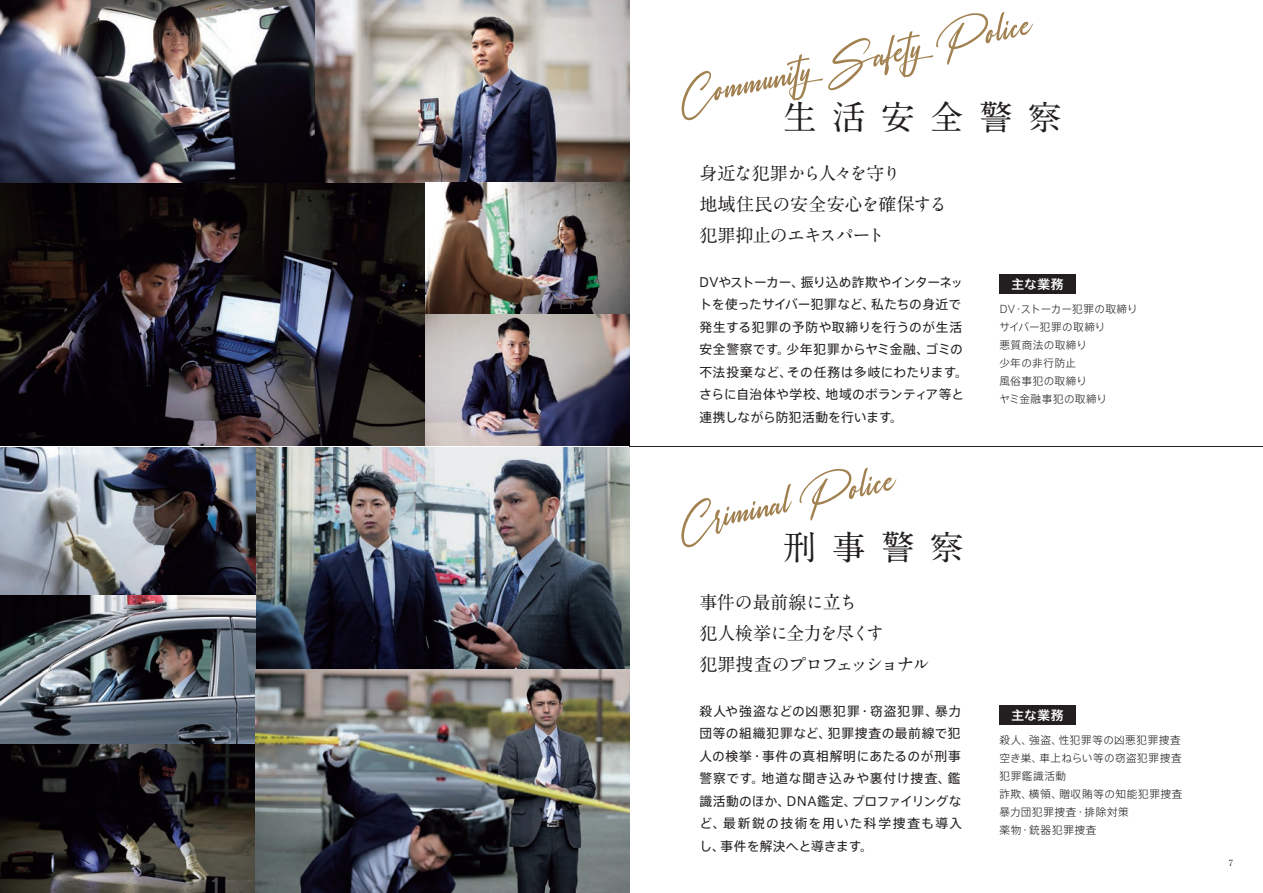
<style>
.page{position:relative;width:1263px;height:893px;background:#fff}
.page>*{position:absolute;margin:0;border:0;box-sizing:border-box;transform-origin:0 0}
.t1{font:55.35px "Rosellinda Alyamore";color:#a28151}
.t2{font:700 34.05px "A1 Mincho Std";letter-spacing:.44em;color:#231f20}
.t3{font:700 18px/31.3px "A1 Mincho Std";letter-spacing:-.055em;color:#231f20}
.t4{font:12.75px/22.5px "Axis Std";letter-spacing:.03em;color:#231f20}
.t5{font:12.75px/22.5px "Axis Std";letter-spacing:.065em;color:#231f20}
.t6{font:12.75px/22.5px "Axis Std";letter-spacing:.095em;color:#231f20}
.t7{font:12.75px "Axis Std";letter-spacing:.05em;color:#231f20}
.t8{font:12.75px/22.5px "Axis Std";letter-spacing:.005em;color:#231f20}
.t9{font:12.75px "Axis Std";letter-spacing:-.01em;color:#231f20}
.t10{font:12.75px "Axis Std";letter-spacing:-.02em;color:#231f20}
.t11{font:12.75px "Axis Std";letter-spacing:-.06em;color:#231f20}
.t12{font:12.75px "Axis Std";letter-spacing:-.025em;color:#231f20}
.t13{font:500 12.75px "Axis Std";letter-spacing:.03em;color:#fff}
.t14{font:300 10.65px/18px "Axis Std";letter-spacing:.045em;color:#231f20}
.t15{font:300 10.65px "Axis Std";letter-spacing:.005em;color:#231f20}
.t16{font:700 8.55px "A1 Mincho Std";color:#231f20}
</style>
<div class="page">
<img style="left:0;top:0;width:629px;height:893px">
<div style="left:999px;top:706px;width:77px;height:19px;background:#231f20"></div>
<div style="left:999px;top:275px;width:77px;height:19px;background:#231f20"></div>
<hr style="left:0;top:446px;width:629px;height:1px;background:#fff">
<hr style="left:629px;top:446px;width:634px;height:1px;background:#231f20">
<h1 class="t1" style="left:672px;top:67px;width:363px;rotate:-12deg">Community Safety Police</h1>
<h2 class="t2" style="left:783px;top:90px;width:280px">生活安全警察</h2>
<h3 class="t3" style="left:699px;top:155px;width:249px">身近な犯罪から人々を守り<br>地域住民の安全安心を確保する犯罪抑止のエキスパート</h3>
<p class="t10" style="left:801px;top:272px;width:164px">振り込め詐欺やインターネッ</p>
<p class="t12" style="left:699px;top:272px;width:106px">DVやストーカー、</p>
<p class="t13" style="left:1011px;top:274px;width:54px">主な業務</p>
<p class="t9" style="left:699px;top:295px;width:177px">トを使ったサイバー犯罪など、</p>
<p class="t4" style="left:699px;top:315px;width:264px">発生する犯罪の予防や取締りを行うのが生活</p>
<p class="t4" style="left:925px;top:337px;width:39px">ゴミの</p>
<p class="t4" style="left:871px;top:292px;width:92px">私たちの身近で</p>
<p class="t4" style="left:787px;top:337px;width:182px;text-indent:-88px">安全警察です。<br>その任務は多岐にわたります。</p>
<p class="t4" style="left:786px;top:337px;width:144px">少年犯罪からヤミ金融、</p>
<p class="t4" style="left:699px;top:360px;width:94px">不法投棄など、</p>
<p class="t4" style="left:825px;top:382px;width:140px">地域のボランティア等と</p>
<p class="t4" style="left:699px;top:382px;width:205px">さらに自治体や学校、<br>連携しながら防犯活動を行います。</p>
<h1 class="t1" style="left:672px;top:494px;width:223px;rotate:-12deg">Criminal Police</h1>
<h2 class="t2" style="left:783px;top:519px;width:182px">刑事警察</h2>
<h3 class="t3" style="left:699px;top:584px;width:232px">事件の最前線に立ち<br>犯人検挙に全力を尽くす<br>犯罪捜査のプロフェッショナル</h3>
<p class="t4" style="left:935px;top:699px;width:28px">暴力</p>
<p class="t5" style="left:828px;top:699px;width:134px;text-indent:-129px">殺人や強盗などの凶悪犯罪・窃盗犯罪、<br>犯罪捜査の最前線で犯</p>
<p class="t4" style="left:699px;top:721px;width:133px">団等の組織犯罪など、</p>
<p class="t7" style="left:699px;top:746px;width:263px">人の検挙・事件の真相解明にあたるのが刑事</p>
<p class="t4" style="left:948px;top:766px;width:14px">鑑</p>
<p class="t4" style="left:699px;top:766px;width:66px">警察です。</p>
<p class="t5" style="left:761px;top:766px;width:191px">地道な聞き込みや裏付け捜査、</p>
<p class="t11" style="left:852px;top:791px;width:111px">プロファイリングな</p>
<p class="t6" style="left:723px;top:789px;width:241px;text-indent:-24px">識活動のほか、<br>最新鋭の技術を用いた科学捜査も導入</p>
<p class="t4" style="left:786px;top:789px;width:71px">DNA鑑定、</p>
<p class="t8" style="left:720px;top:811px;width:154px;text-indent:-21px">ど、<br>事件を解決へと導きます。</p>
<p class="t4" style="left:699px;top:834px;width:27px">し、</p>
<p class="t15" style="left:1020px;top:301px;width:119px">ストーカー犯罪の取締り</p>
<p class="t14" style="left:999px;top:300px;width:109px">DV<br>サイバー犯罪の取締り悪質商法の取締り<br>少年の非行防止<br>風俗事犯の取締り<br>ヤミ金融事犯の取締り</p>
<p class="t14" style="left:1013px;top:300px;width:12px">・</p>
<p class="t13" style="left:1011px;top:705px;width:54px">主な業務</p>
<p class="t14" style="left:999px;top:731px;width:34px">殺人、</p>
<p class="t14" style="left:1029px;top:731px;width:34px">強盗、</p>
<p class="t14" style="left:1059px;top:731px;width:124px">性犯罪等の凶悪犯罪捜査</p>
<p class="t14" style="left:999px;top:749px;width:45px">空き巣、</p>
<p class="t14" style="left:999px;top:767px;width:68px">犯罪鑑識活動</p>
<p class="t14" style="left:1059px;top:785px;width:124px">贈収賄等の知能犯罪捜査</p>
<p class="t14" style="left:1039px;top:749px;width:144px">車上ねらい等の窃盗犯罪捜査</p>
<p class="t14" style="left:999px;top:785px;width:131px">詐欺、<br>暴力団犯罪捜査・排除対策薬物・銃器犯罪捜査</p>
<p class="t14" style="left:1029px;top:785px;width:35px">横領、</p>
<p class="t16" style="left:1229px;top:856px;width:6px">7</p>
</div>
